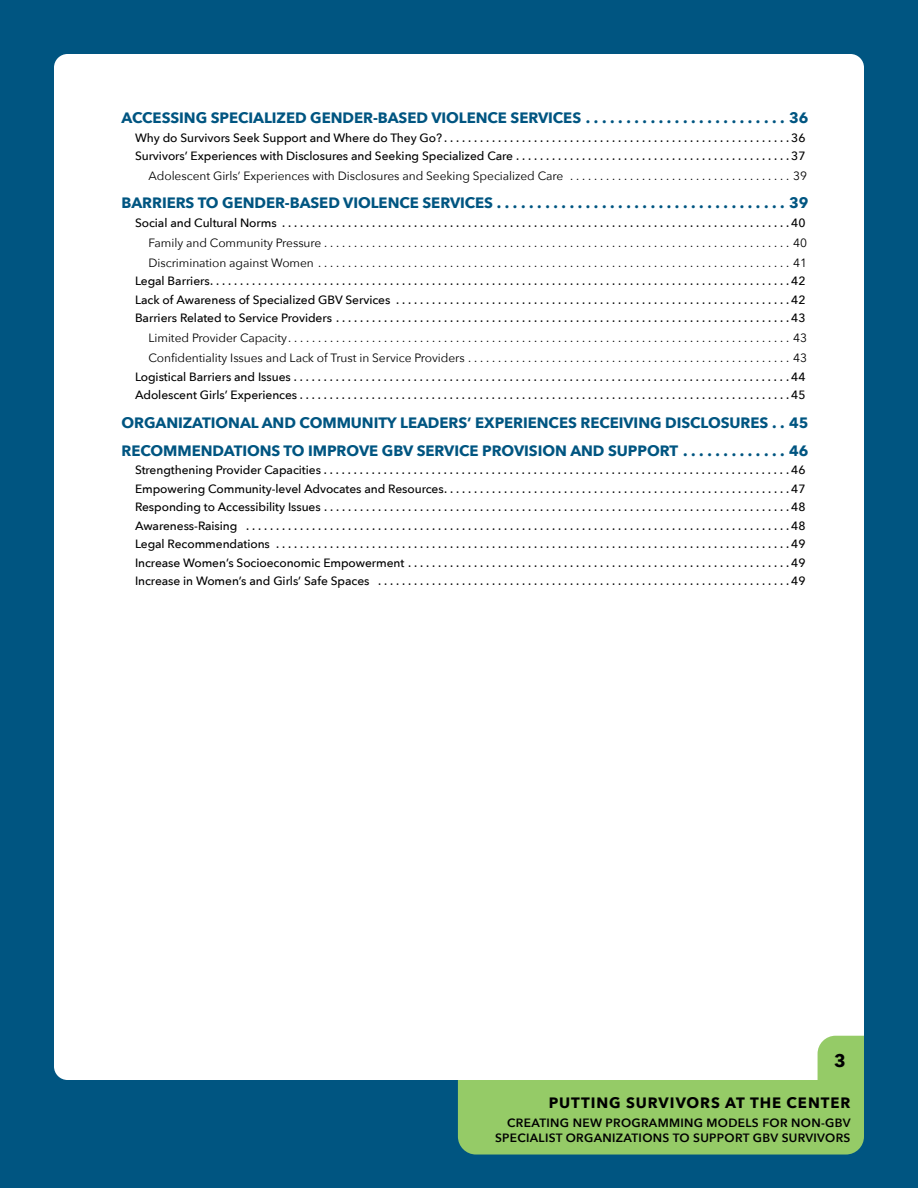
<style>
.page{position:relative;width:918px;height:1188px;background:#005581}
.page>*{position:absolute;margin:0;border:0;box-sizing:border-box;transform-origin:0 0}
.t1{font:700 18px "Avenir Next";color:#000}
.t2{font:700 15px/28.2px "Avenir Next";letter-spacing:-.005em;color:#005581}
.t3{font:700 15px "Avenir Next";letter-spacing:.06em;color:#000}
.t4{font:500 12px/18.5px "Avenir Next";letter-spacing:-.005em;color:#000}
.t5{font:12px/20px "Avenir Next";letter-spacing:-.005em;color:#000}
.t6{font:600 12px/15px "Avenir Next";letter-spacing:.025em;color:#000;text-align:right}
</style>
<div class="page">
<div style="left:54px;top:54px;width:810px;height:1026px;background:#fff"></div>
<svg style="left:458px;top:1036px;width:406px;height:119px"></svg>
<p class="t2" style="left:122px;top:103px;width:688px">ACCESSING SPECIALIZED GENDER-BASED VIOLENCE SERVICES . . . . . . . . . . . . . . . . . . . . . . . . . 36</p>
<p class="t4" style="left:135px;top:128px;width:672px">Why do Survivors Seek Support and Where do They Go? . . . . . . . . . . . . . . . . . . . . . . . . . . . . . . . . . . . . . . . . . . . . . . . . . . . . . . . . . 36<br>Survivors’ Experiences with Disclosures and Seeking Specialized Care . . . . . . . . . . . . . . . . . . . . . . . . . . . . . . . . . . . . . . . . . . . . . 37</p>
<p class="t5" style="left:148px;top:165px;width:660px">Adolescent Girls’ Experiences with Disclosures and Seeking Specialized Care . . . . . . . . . . . . . . . . . . . . . . . . . . . . . . . . . . . . . 39</p>
<p class="t2" style="left:122px;top:189px;width:688px">BARRIERS TO GENDER-BASED VIOLENCE SERVICES . . . . . . . . . . . . . . . . . . . . . . . . . . . . . . . . . . . . 39</p>
<p class="t4" style="left:135px;top:213px;width:672px">Social and Cultural Norms . . . . . . . . . . . . . . . . . . . . . . . . . . . . . . . . . . . . . . . . . . . . . . . . . . . . . . . . . . . . . . . . . . . . . . . . . . . . . . . . . . . . 40</p>
<p class="t5" style="left:149px;top:232px;width:660px">Family and Community Pressure . . . . . . . . . . . . . . . . . . . . . . . . . . . . . . . . . . . . . . . . . . . . . . . . . . . . . . . . . . . . . . . . . . . . . . . . . . . . . . 40<br>Discrimination against Women . . . . . . . . . . . . . . . . . . . . . . . . . . . . . . . . . . . . . . . . . . . . . . . . . . . . . . . . . . . . . . . . . . . . . . . . . . . . . . . 41</p>
<p class="t4" style="left:135px;top:272px;width:672px;text-align:justify">Legal Barriers . . . . . . . . . . . . . . . . . . . . . . . . . . . . . . . . . . . . . . . . . . . . . . . . . . . . . . . . . . . . . . . . . . . . . . . . . . . . . . . . . . . . . . . . . . . . . . . . 42<br>Lack of Awareness of Specialized GBV Services . . . . . . . . . . . . . . . . . . . . . . . . . . . . . . . . . . . . . . . . . . . . . . . . . . . . . . . . . . . . . . . . . 42<br>Barriers Related to Service Providers . . . . . . . . . . . . . . . . . . . . . . . . . . . . . . . . . . . . . . . . . . . . . . . . . . . . . . . . . . . . . . . . . . . . . . . . . . . 43</p>
<p class="t5" style="left:149px;top:328px;width:660px">Limited Provider Capacity . . . . . . . . . . . . . . . . . . . . . . . . . . . . . . . . . . . . . . . . . . . . . . . . . . . . . . . . . . . . . . . . . . . . . . . . . . . . . . . . . . . . 43<br>Confidentiality Issues and Lack of Trust in Service Providers . . . . . . . . . . . . . . . . . . . . . . . . . . . . . . . . . . . . . . . . . . . . . . . . . . . . . . 43</p>
<p class="t4" style="left:135px;top:367px;width:672px">Logistical Barriers and Issues . . . . . . . . . . . . . . . . . . . . . . . . . . . . . . . . . . . . . . . . . . . . . . . . . . . . . . . . . . . . . . . . . . . . . . . . . . . . . . . . . . 44<br>Adolescent Girls’ Experiences . . . . . . . . . . . . . . . . . . . . . . . . . . . . . . . . . . . . . . . . . . . . . . . . . . . . . . . . . . . . . . . . . . . . . . . . . . . . . . . . . 45</p>
<p class="t2" style="left:122px;top:408px;width:688px">ORGANIZATIONAL AND COMMUNITY LEADERS’ EXPERIENCES RECEIVING DISCLOSURES . . 45<br>RECOMMENDATIONS TO IMPROVE GBV SERVICE PROVISION AND SUPPORT . . . . . . . . . . . . . 46</p>
<p class="t4" style="left:135px;top:461px;width:672px;text-align:justify">Strengthening Provider Capacities . . . . . . . . . . . . . . . . . . . . . . . . . . . . . . . . . . . . . . . . . . . . . . . . . . . . . . . . . . . . . . . . . . . . . . . . . . . . . 46<br>Empowering Community-level Advocates and Resources . . . . . . . . . . . . . . . . . . . . . . . . . . . . . . . . . . . . . . . . . . . . . . . . . . . . . . . . . 47<br>Responding to Accessibility Issues . . . . . . . . . . . . . . . . . . . . . . . . . . . . . . . . . . . . . . . . . . . . . . . . . . . . . . . . . . . . . . . . . . . . . . . . . . . . . 48<br>Awareness-Raising . . . . . . . . . . . . . . . . . . . . . . . . . . . . . . . . . . . . . . . . . . . . . . . . . . . . . . . . . . . . . . . . . . . . . . . . . . . . . . . . . . . . . . . . . . 48<br>Legal Recommendations . . . . . . . . . . . . . . . . . . . . . . . . . . . . . . . . . . . . . . . . . . . . . . . . . . . . . . . . . . . . . . . . . . . . . . . . . . . . . . . . . . . . . 49<br>Increase Women’s Socioeconomic Empowerment . . . . . . . . . . . . . . . . . . . . . . . . . . . . . . . . . . . . . . . . . . . . . . . . . . . . . . . . . . . . . . . 49<br>Increase in Women’s and Girls’ Safe Spaces . . . . . . . . . . . . . . . . . . . . . . . . . . . . . . . . . . . . . . . . . . . . . . . . . . . . . . . . . . . . . . . . . . . . 49</p>
<h1 class="t1" style="left:834px;top:1045px;width:13px">3</h1>
<p class="t3" style="left:549px;top:1090px;width:303px">PUTTING SURVIVORS AT THE CENTER</p>
<p class="t6" style="left:495px;top:1115px;width:357px">CREATING NEW PROGRAMMING MODELS FOR NON-GBV<br>SPECIALIST ORGANIZATIONS TO SUPPORT GBV SURVIVORS</p>
</div>
